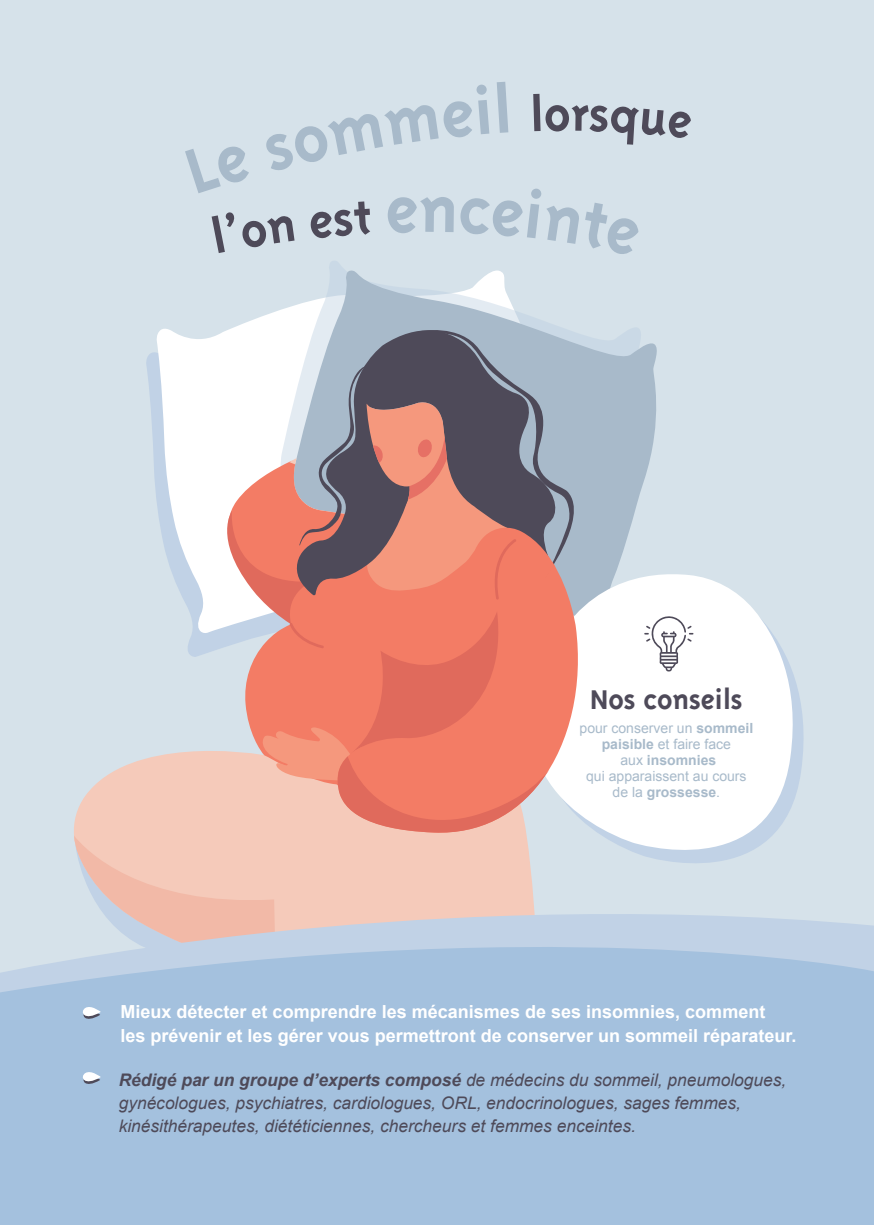
<style>
.page{position:relative;width:874px;height:1225px;background:#fff}
.page>*{position:absolute;margin:0;border:0;box-sizing:border-box;transform-origin:0 0}
.t1{font:700 31.2px "Triplex";color:#4e4a59}
.t2{font:700 18px/24px "Arial";color:#fff}
.t3{font:italic 17.4px/23.2px "Arial";color:#4e4a59}
.t4{font:14px/16px "Arial";color:#a8baca;text-align:center}
.s1{font-weight:700}
</style>
<div class="page">
<div style="left:0;top:0;width:873px;height:1208px;background:#d6e2ea"></div>
<svg style="left:156px;top:310px;width:124px;height:56px;fill:#fff"></svg>
<svg style="left:280px;top:261px;width:63px;height:105px"></svg>
<svg style="left:293px;top:269px;width:364px;height:302px"></svg>
<svg style="left:583px;top:571px;width:217px;height:292px;background:#f3f7f9"></svg>
<svg style="left:644px;top:614px;width:49px;height:57px;background:#e1e0e2"></svg>
<svg style="left:324px;top:322px;width:234px;height:44px;background:#909baa"></svg>
<svg style="left:554px;top:584px;width:29px;height:237px;background:#f1bdb4"></svg>
<svg style="left:419px;top:323px;width:172px;height:261px;background:#9daaba"></svg>
<svg style="left:185px;top:146px;width:64px;height:47px"></svg>
<svg style="left:266px;top:84px;width:223px;height:86px"></svg>
<svg style="left:497px;top:82px;width:11px;height:51px"></svg>
<svg style="left:533px;top:94px;width:157px;height:51px"></svg>
<svg style="left:211px;top:212px;width:24px;height:41px"></svg>
<svg style="left:242px;top:216px;width:52px;height:32px"></svg>
<svg style="left:310px;top:201px;width:60px;height:38px"></svg>
<svg style="left:387px;top:197px;width:66px;height:36px"></svg>
<svg style="left:460px;top:188px;width:119px;height:56px"></svg>
<svg style="left:585px;top:203px;width:53px;height:51px"></svg>
<svg style="left:74px;top:366px;width:480px;height:519px"></svg>
<div style="left:0;top:994px;width:873px;height:231px;background:#a4c1de"></div>
<svg style="left:87px;top:885px;width:447px;height:18px;background:#f2c6b7"></svg>
<svg style="left:0;top:903px;width:873px;height:91px;background:#bfcbdd"></svg>
<svg style="left:79px;top:1004px;width:22px;height:20px"></svg>
<svg style="left:79px;top:1069px;width:22px;height:20px"></svg>
<h1 class="t1" style="left:589px;top:681px;width:154px">Nos conseils</h1>
<p class="t4" style="left:579px;top:720px;width:175px">pour conserver un <span class="s1">sommeil paisible</span> et faire face<br>aux <span class="s1">insomnies<br></span>qui apparaissent au cours de la <span class="s1">grossesse</span>.</p>
<p class="t2" style="left:120px;top:1000px;width:677px">Mieux détecter et comprendre les mécanismes de ses insomnies, comment<br>les prévenir et les gérer vous permettront de conserver un sommeil réparateur.</p>
<p class="t3" style="left:119px;top:1068px;width:668px"><span class="s1">Rédigé par un groupe d’experts composé</span> de médecins du sommeil, pneumologues, gynécologues, psychiatres, cardiologues, ORL, endocrinologues, sages femmes, kinésithérapeutes, diététiciennes, chercheurs et femmes enceintes.</p>
</div>
